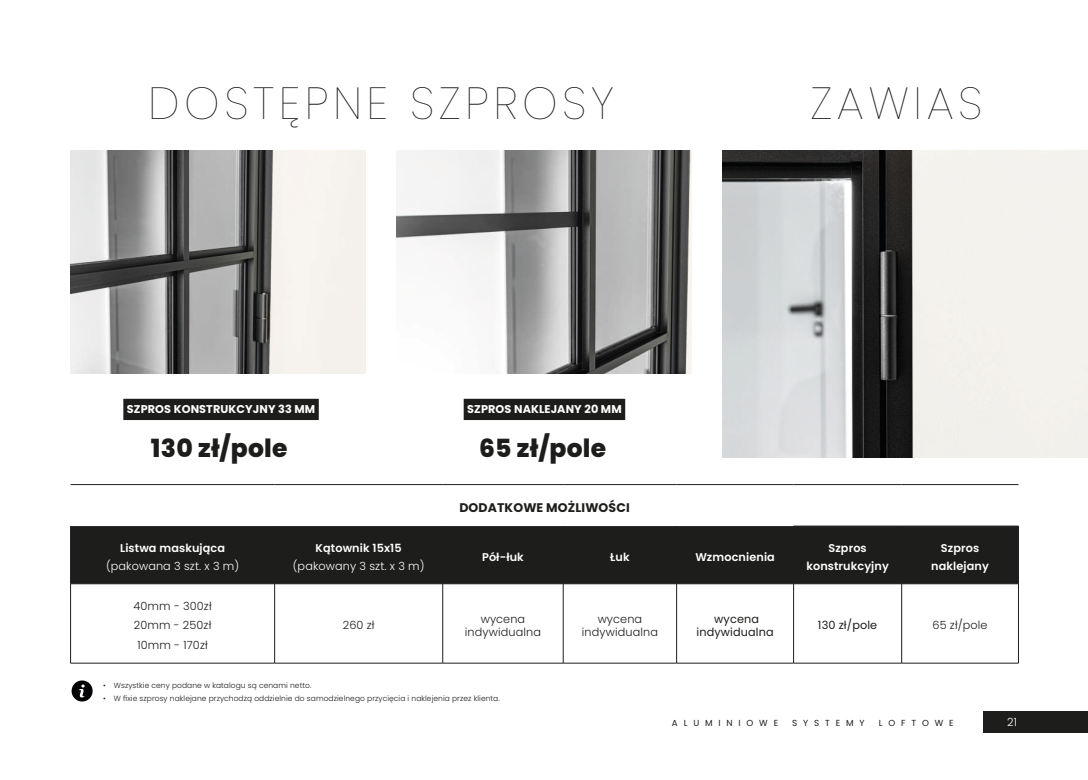
<style>
.page{position:relative;width:1088px;height:780px;background:#fff}
.page>*{position:absolute;margin:0;border:0;box-sizing:border-box;transform-origin:0 0}
.t1{font:100 45px "Poppins";letter-spacing:.1em;color:#1d1d1b}
.t2{font:800 25px "Poppins";letter-spacing:.01em;color:#1d1d1b}
.t3{font:700 12.5px "Poppins";letter-spacing:.01em;color:#1d1d1b}
.t4{font:600 11.25px/17.5px "Poppins";letter-spacing:.01em;color:#fff;text-align:center}
.t5{font:300 11.25px/19.6px "Poppins";letter-spacing:.01em;color:#1d1d1b;text-align:center}
.t6{font:700 11.25px "Poppins";letter-spacing:.01em;color:#fff}
.t7{font:300 11.25px "Poppins";letter-spacing:.01em;color:#fff}
.t8{font:11.25px/12.5px "Poppins";letter-spacing:.01em;color:#1d1d1b;text-align:center}
.t9{font:8.75px "Poppins";letter-spacing:.67em;color:#1d1d1b}
.t10{font:300 7.5px "Poppins";letter-spacing:.01em;color:#1d1d1b}
</style>
<div class="page">
<img style="left:71px;top:151px;width:295px;height:222px">
<img style="left:396px;top:151px;width:295px;height:222px">
<img style="left:722px;top:151px;width:366px;height:306px">
<div style="left:71px;top:526px;width:947px;height:57px;background:#1d1d1b"></div>
<hr style="left:70px;top:526px;width:1px;height:57px;background:#1d1d1b">
<hr style="left:274px;top:526px;width:1px;height:57px;background:#1d1d1b">
<hr style="left:442px;top:526px;width:1px;height:57px;background:#1d1d1b">
<hr style="left:563px;top:526px;width:1px;height:57px;background:#1d1d1b">
<hr style="left:676px;top:526px;width:1px;height:57px;background:#1d1d1b">
<hr style="left:793px;top:526px;width:109px;height:1px;background:#1d1d1b">
<hr style="left:793px;top:526px;width:1px;height:57px;background:#1d1d1b">
<hr style="left:902px;top:526px;width:116px;height:1px;background:#1d1d1b">
<hr style="left:901px;top:526px;width:1px;height:57px;background:#1d1d1b">
<hr style="left:1018px;top:526px;width:1px;height:57px;background:#1d1d1b">
<hr style="left:70px;top:583px;width:205px;height:1px;background:#1d1d1b">
<hr style="left:70px;top:584px;width:1px;height:79px;background:#1d1d1b">
<hr style="left:275px;top:583px;width:168px;height:1px;background:#1d1d1b">
<hr style="left:274px;top:584px;width:1px;height:79px;background:#1d1d1b">
<hr style="left:443px;top:583px;width:120px;height:1px;background:#1d1d1b">
<hr style="left:442px;top:584px;width:1px;height:79px;background:#1d1d1b">
<hr style="left:563px;top:583px;width:114px;height:1px;background:#1d1d1b">
<hr style="left:563px;top:584px;width:1px;height:79px;background:#1d1d1b">
<hr style="left:677px;top:583px;width:116px;height:1px;background:#1d1d1b">
<hr style="left:676px;top:584px;width:1px;height:79px;background:#1d1d1b">
<hr style="left:793px;top:583px;width:109px;height:1px;background:#1d1d1b">
<hr style="left:793px;top:584px;width:1px;height:79px;background:#1d1d1b">
<hr style="left:902px;top:583px;width:116px;height:1px;background:#1d1d1b">
<hr style="left:901px;top:584px;width:1px;height:79px;background:#1d1d1b">
<hr style="left:1018px;top:584px;width:1px;height:79px;background:#1d1d1b">
<hr style="left:70px;top:663px;width:205px;height:1px;background:#1d1d1b">
<hr style="left:275px;top:663px;width:168px;height:1px;background:#1d1d1b">
<hr style="left:443px;top:663px;width:120px;height:1px;background:#1d1d1b">
<hr style="left:563px;top:663px;width:114px;height:1px;background:#1d1d1b">
<hr style="left:677px;top:663px;width:116px;height:1px;background:#1d1d1b">
<hr style="left:793px;top:663px;width:109px;height:1px;background:#1d1d1b">
<hr style="left:902px;top:663px;width:116px;height:1px;background:#1d1d1b">
<hr style="left:71px;top:484px;width:204px;height:1px;background:#1d1d1b">
<hr style="left:275px;top:484px;width:168px;height:1px;background:#1d1d1b">
<hr style="left:443px;top:484px;width:120px;height:1px;background:#1d1d1b">
<hr style="left:563px;top:484px;width:114px;height:1px;background:#1d1d1b">
<hr style="left:677px;top:484px;width:116px;height:1px;background:#1d1d1b">
<hr style="left:793px;top:484px;width:109px;height:1px;background:#1d1d1b">
<hr style="left:902px;top:484px;width:116px;height:1px;background:#1d1d1b">
<div style="left:464px;top:399px;width:161px;height:21px;background:#1d1d1b"></div>
<div style="left:123px;top:399px;width:196px;height:21px;background:#1d1d1b"></div>
<svg style="left:72px;top:680px;width:21px;height:21px"></svg>
<div style="left:984px;top:710px;width:104px;height:22px;background:#1d1d1b"></div>
<h1 class="t1" style="left:148px;top:77px;width:467px">DOSTĘPNE SZPROSY</h1>
<h1 class="t1" style="left:810px;top:77px;width:173px">ZAWIAS</h1>
<h3 class="t6" style="left:127px;top:402px;width:190px">SZPROS KONSTRUKCYJNY 33 MM</h3>
<h2 class="t2" style="left:151px;top:433px;width:138px">130 zł/pole</h2>
<h3 class="t6" style="left:467px;top:402px;width:156px">SZPROS NAKLEJANY 20 MM</h3>
<h2 class="t2" style="left:479px;top:433px;width:129px">65 zł/pole</h2>
<h3 class="t3" style="left:459px;top:500px;width:172px">DODATKOWE MOŻLIWOŚCI</h3>
<h3 class="t4" style="left:120px;top:539px;width:106px">Listwa maskująca</h3>
<h3 class="t7" style="left:106px;top:559px;width:135px">(pakowana 3 szt. x 3 m)</h3>
<h3 class="t4" style="left:316px;top:539px;width:88px">Kątownik 15x15</h3>
<h3 class="t7" style="left:293px;top:559px;width:133px">(pakowany 3 szt. x 3 m)</h3>
<h3 class="t4" style="left:482px;top:548px;width:43px">Pół-łuk</h3>
<h3 class="t4" style="left:610px;top:548px;width:21px">Łuk</h3>
<h3 class="t4" style="left:695px;top:548px;width:81px">Wzmocnienia</h3>
<h3 class="t4" style="left:806px;top:539px;width:84px">Szpros konstrukcyjny</h3>
<h3 class="t4" style="left:931px;top:539px;width:59px">Szpros naklejany</h3>
<h3 class="t5" style="left:134px;top:596px;width:80px">40mm - 300zł<br>20mm - 250zł<br>10mm - 170zł</h3>
<h3 class="t5" style="left:343px;top:615px;width:33px">260 zł</h3>
<h3 class="t5" style="left:465px;top:613px;width:78px;line-height:12.5px">wycena indywidualna</h3>
<h3 class="t5" style="left:582px;top:613px;width:78px;line-height:12.5px">wycena indywidualna</h3>
<h3 class="t8" style="left:696px;top:613px;width:79px">wycena indywidualna</h3>
<h3 class="t8" style="left:818px;top:619px;width:61px">130 zł/pole</h3>
<h3 class="t5" style="left:932px;top:615px;width:57px">65 zł/pole</h3>
<p class="t10" style="left:103px;top:681px;width:210px">• Wszystkie ceny podane w katalogu są cenami netto.</p>
<p class="t10" style="left:103px;top:693px;width:398px">• W fixie szprosy naklejane przychodzą oddzielnie do samodzielnego przycięcia i naklejenia przez klienta.</p>
<p class="t9" style="left:672px;top:717px;width:108px">ALUMINIOWE</p>
<p class="t9" style="left:792px;top:717px;width:74px">SYSTEMY</p>
<p class="t9" style="left:879px;top:717px;width:76px">LOFTOWE</p>
<h3 class="t7" style="left:1007px;top:715px;width:11px">21</h3>
</div>
